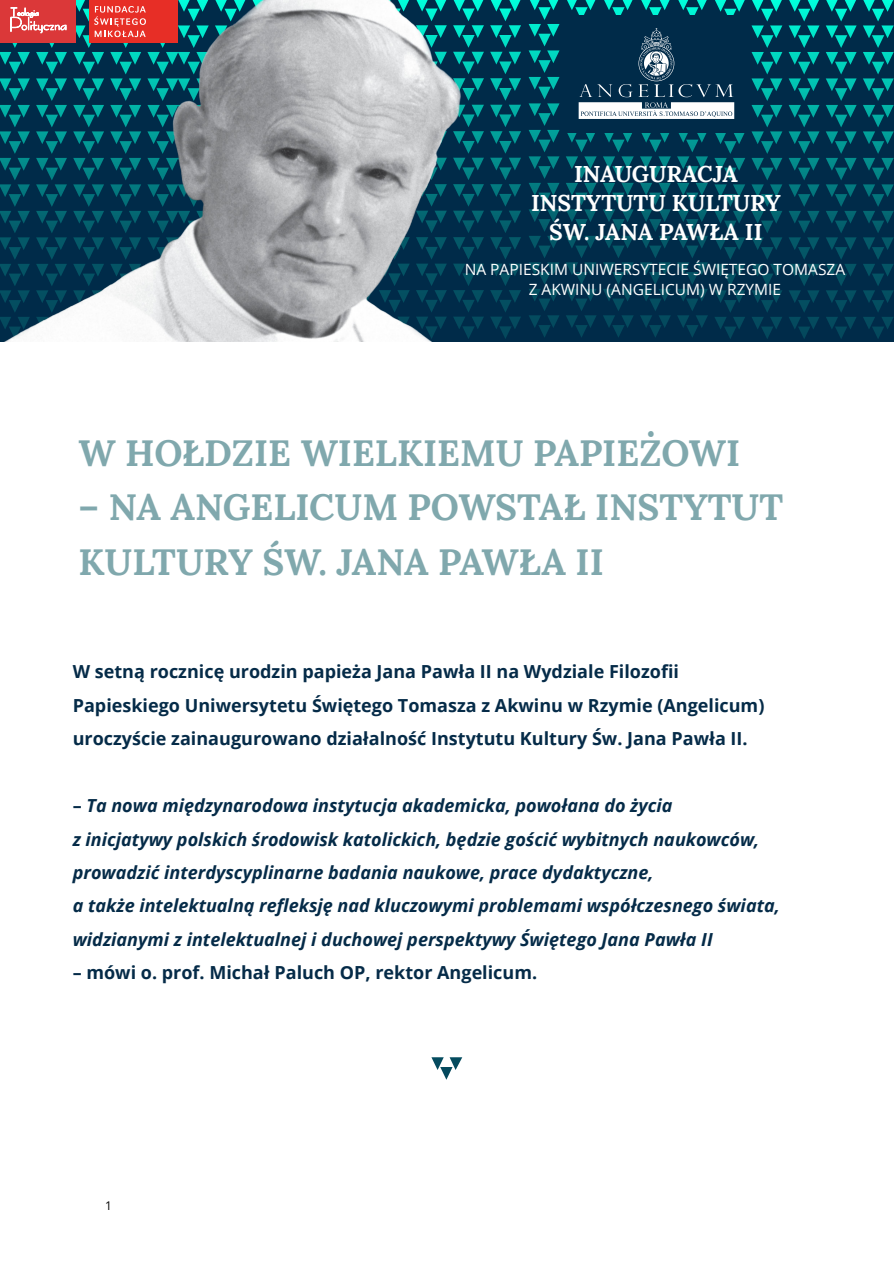
<style>
.page{position:relative;width:894px;height:1263px;background:#fff}
.page>*{position:absolute;margin:0;border:0;box-sizing:border-box;transform-origin:0 0}
.t1{font:700 36.6px/54.6px "Lora";color:#80a8ad}
.t2{font:700 22.8px/28.8px "Lora";color:#fff;text-align:center}
.t3{font:italic 700 18px/33.5px "Open Sans";color:#052b48}
.t4{font:700 18px/33.5px "Open Sans";color:#052b48}
.t5{font:15.45px/19.5px "Open Sans";color:#fff;text-align:center}
.t6{font:12px "Open Sans";color:#000}
.s1{font-style:normal}
</style>
<div class="page">
<svg style="left:0;top:0;width:893px;height:342px;background:#004359"></svg>
<svg style="left:0;top:0;width:4px;height:339px"></svg>
<svg style="left:431px;top:1057px;width:31px;height:23px"></svg>
<img style="left:4px;top:0;width:461px;height:342px">
<svg style="left:528px;top:0;width:282px;height:339px;background:#08425a"></svg>
<p class="t2" style="left:531px;top:159px;width:251px">INAUGURACJA<br>INSTYTUTU KULTURY<br>ŚW. JANA PAWŁA II</p>
<p class="t5" style="left:464px;top:262px;width:382px">NA PAPIESKIM UNIWERSYTECIE ŚWIĘTEGO TOMASZA<br>Z AKWINU (ANGELICUM) W RZYMIE</p>
<h1 class="t1" style="left:78px;top:425px;width:663px">W HOŁDZIE WIELKIEMU PAPIEŻOWI</h1>
<h1 class="t1" style="left:78px;top:480px;width:706px">– NA ANGELICUM POWSTAŁ INSTYTUT<br>KULTURY ŚW. JANA PAWŁA II</h1>
<p class="t4" style="left:73px;top:657px;width:693px">W setną rocznicę urodzin papieża Jana Pawła II na Wydziale Filozofii<br>Papieskiego Uniwersytetu Świętego Tomasza z Akwinu w Rzymie (Angelicum) uroczyście zainaugurowano działalność Instytutu Kultury Św. Jana Pawła II.</p>
<p class="t3" style="left:73px;top:791px;width:708px"><span class="s1">–</span> Ta nowa międzynarodowa instytucja akademicka, powołana do życia<br>z inicjatywy polskich środowisk katolickich, będzie gościć wybitnych naukowców, prowadzić interdyscyplinarne badania naukowe, prace dydaktyczne,<br>a także intelektualną refleksję nad kluczowymi problemami współczesnego świata, widzianymi z intelektualnej i duchowej perspektywy Świętego Jana Pawła II</p>
<p class="t4" style="left:73px;top:958px;width:466px">– mówi o. prof. Michał Paluch OP, rektor Angelicum.</p>
<p class="t6" style="left:105px;top:1200px;width:8px">1</p>
</div>
